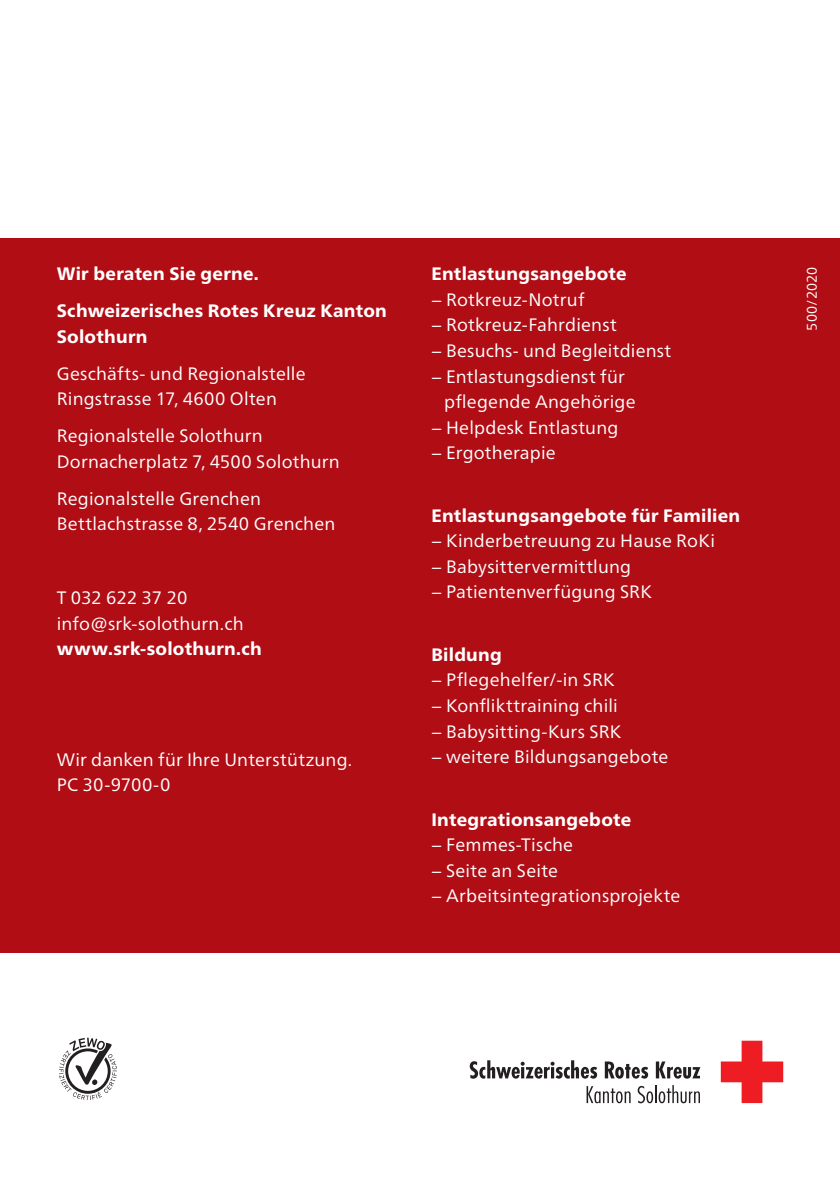
<style>
.page{position:relative;width:840px;height:1191px;background:#fff}
.page>*{position:absolute;margin:0;border:0;box-sizing:border-box;transform-origin:0 0}
.t1{font:18px/25.6px "Frutiger Neue LTW1 G";letter-spacing:.01em;color:#fff}
.t2{font:800 18px/37px "Frutiger Neue LTW1 G";letter-spacing:.015em;color:#fff}
.t3{font:14px "Frutiger Neue LTW1 G";letter-spacing:.01em;color:#fff}
</style>
<div class="page">
<svg style="left:720px;top:1040px;width:62px;height:63px"></svg>
<svg style="left:469px;top:1060px;width:128px;height:18px"></svg>
<svg style="left:604px;top:1061px;width:43px;height:17px"></svg>
<svg style="left:655px;top:1061px;width:45px;height:17px"></svg>
<svg style="left:586px;top:1086px;width:44px;height:17px"></svg>
<svg style="left:637px;top:1085px;width:62px;height:18px"></svg>
<div style="left:0;top:238px;width:839px;height:714px;background:#b00d15"></div>
<svg style="left:59px;top:1037px;width:58px;height:63px"></svg>
<p class="t2" style="left:57px;top:255px;width:331px">Wir beraten Sie gerne.<br>Schweizerisches Rotes Kreuz Kanton</p>
<p class="t2" style="left:57px;top:318px;width:92px">Solothurn</p>
<p class="t1" style="left:57px;top:360px;width:250px">Geschäfts- und Regionalstelle<br>Ringstrasse 17, 4600 Olten</p>
<p class="t1" style="left:57px;top:423px;width:284px">Regionalstelle Solothurn<br>Dornacherplatz 7, 4500 Solothurn</p>
<p class="t1" style="left:57px;top:485px;width:280px">Regionalstelle Grenchen<br>Bettlachstrasse 8, 2540 Grenchen</p>
<p class="t1" style="left:57px;top:585px;width:188px">T 032 622 37 20 info@srk-solothurn.ch</p>
<p class="t2" style="left:57px;top:630px;width:206px">www.srk-solothurn.ch</p>
<p class="t1" style="left:57px;top:746px;width:297px">Wir danken für Ihre Unterstützung.<br>PC 30-9700-0</p>
<p class="t2" style="left:431px;top:255px;width:197px">Entlastungsangebote</p>
<p class="t1" style="left:431px;top:286px;width:155px">− Rotkreuz-Notruf</p>
<p class="t1" style="left:431px;top:312px;width:187px">− Rotkreuz-Fahrdienst</p>
<p class="t1" style="left:431px;top:338px;width:241px">− Besuchs- und Begleitdienst</p>
<p class="t1" style="left:431px;top:363px;width:195px">− Entlastungsdienst für</p>
<p class="t1" style="left:444px;top:389px;width:193px">pflegende Angehörige</p>
<p class="t1" style="left:431px;top:414px;width:188px">− Helpdesk Entlastung</p>
<p class="t1" style="left:431px;top:440px;width:126px">− Ergotherapie</p>
<p class="t2" style="left:431px;top:497px;width:310px">Entlastungsangebote für Familien</p>
<p class="t1" style="left:431px;top:528px;width:285px">− Kinderbetreuung zu Hause RoKi − Babysittervermittlung<br>− Patientenverfügung SRK</p>
<p class="t2" style="left:431px;top:636px;width:72px">Bildung</p>
<p class="t1" style="left:431px;top:667px;width:238px">− Pflegehelfer/-in SRK<br>− Konflikttraining chili<br>− Babysitting-Kurs SRK<br>− weitere Bildungsangebote</p>
<p class="t2" style="left:431px;top:800px;width:201px">Integrationsangebote</p>
<p class="t1" style="left:431px;top:832px;width:250px">− Femmes-Tische<br>− Seite an Seite<br>− Arbeitsintegrationsprojekte</p>
<p class="t3" style="left:803px;top:330px;width:66px;rotate:-90deg">500/2020</p>
</div>
